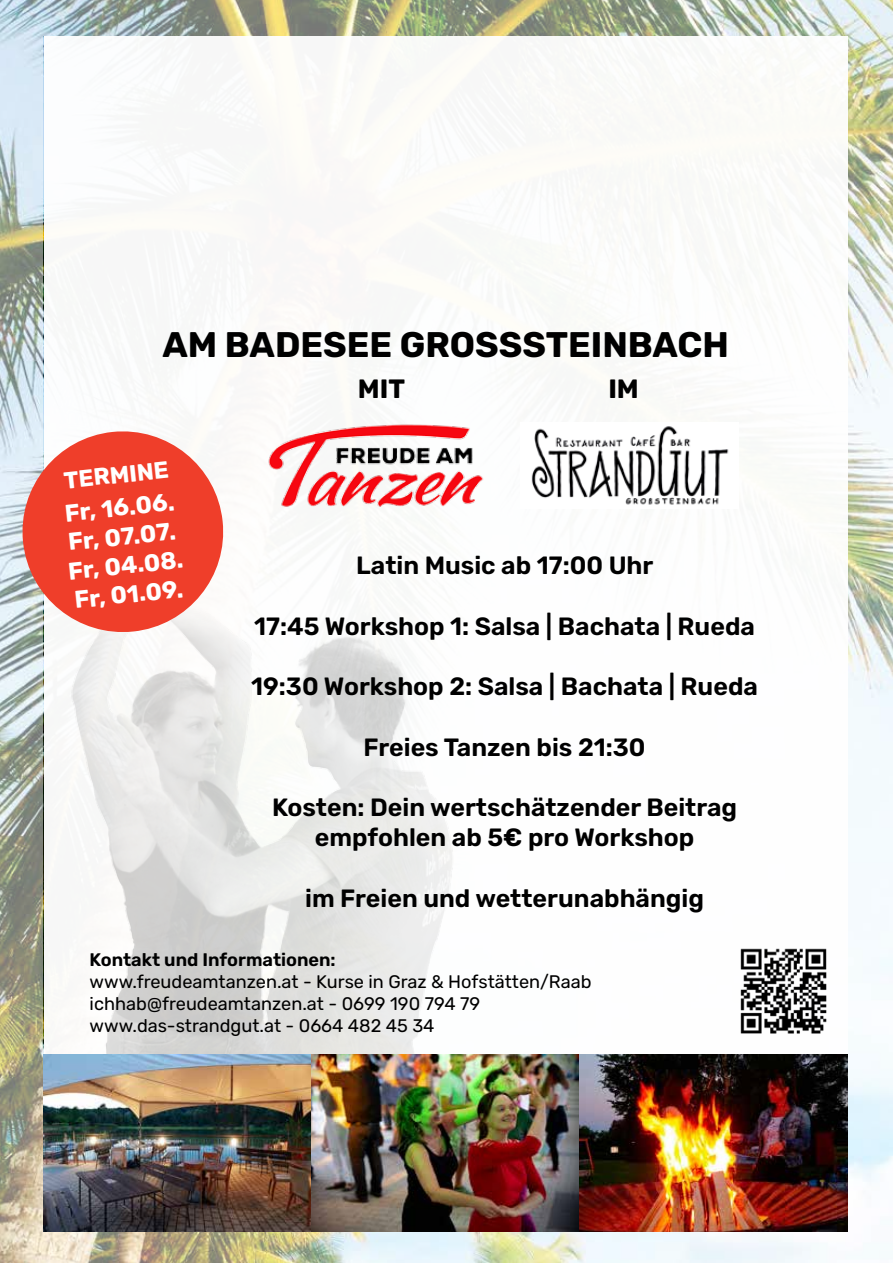
<style>
.page{position:relative;width:893px;height:1263px;background:#fff}
.page>*{position:absolute;margin:0;border:0;box-sizing:border-box;transform-origin:0 0}
.t1{font:700 35.55px "Rubik";color:#000}
.t2{font:700 26.55px "Rubik";color:#000}
.t3{font:600 24.9px/30px "Rubik";color:#000;text-align:center}
.t4{font:700 24.15px/29.1px "Rubik";color:#fff}
.t5{font:700 23.55px "Rubik";color:#fff}
.t6{font:18.15px/21.8px "Rubik";color:#000}
.t7{font:600 18.15px "Rubik";color:#000}
</style>
<div class="page">
<img style="left:0;top:0;width:893px;height:1263px">
<div style="left:44px;top:36px;width:803px;height:1192px;background:#fff"></div>
<img style="left:13px;top:582px;width:440px;height:472px">
<img style="left:44px;top:1054px;width:803px;height:178px">
<img style="left:268px;top:424px;width:216px;height:83px">
<svg style="left:17px;top:426px;width:211px;height:211px"></svg>
<img style="left:531px;top:426px;width:198px;height:79px">
<img style="left:740px;top:948px;width:87px;height:86px">
<h1 class="t1" style="left:162px;top:323px;width:568px">AM BADESEE GROSSSTEINBACH</h1>
<p class="t2" style="left:358px;top:373px;width:49px">MIT</p>
<p class="t2" style="left:608px;top:373px;width:32px">IM</p>
<p class="t5" style="left:62px;top:467px;width:107px;rotate:-6deg">TERMINE</p>
<p class="t4" style="left:61px;top:500px;width:117px;rotate:-6deg">Fr, 16.06.<br>Fr, 07.07.<br>Fr, 04.08.<br>Fr, 01.09.</p>
<p class="t3" style="left:356px;top:551px;width:299px">Latin Music ab 17:00 Uhr</p>
<p class="t3" style="left:254px;top:612px;width:502px">17:45 Workshop 1: Salsa | Bachata | Rueda</p>
<p class="t3" style="left:251px;top:672px;width:508px">19:30 Workshop 2: Salsa | Bachata | Rueda</p>
<p class="t3" style="left:364px;top:733px;width:284px">Freies Tanzen bis 21:30</p>
<p class="t3" style="left:272px;top:793px;width:467px">Kosten: Dein wertschätzender Beitrag empfohlen ab 5€ pro Workshop</p>
<p class="t3" style="left:305px;top:884px;width:400px">im Freien und wetterunabhängig</p>
<p class="t7" style="left:90px;top:950px;width:248px">Kontakt und Informationen:</p>
<p class="t6" style="left:90px;top:971px;width:504px">www.freudeamtanzen.at - Kurse in Graz &amp; Hofstätten/Raab ichhab@freudeamtanzen.at - 0699 190 794 79 www.das-strandgut.at - 0664 482 45 34</p>
</div>
